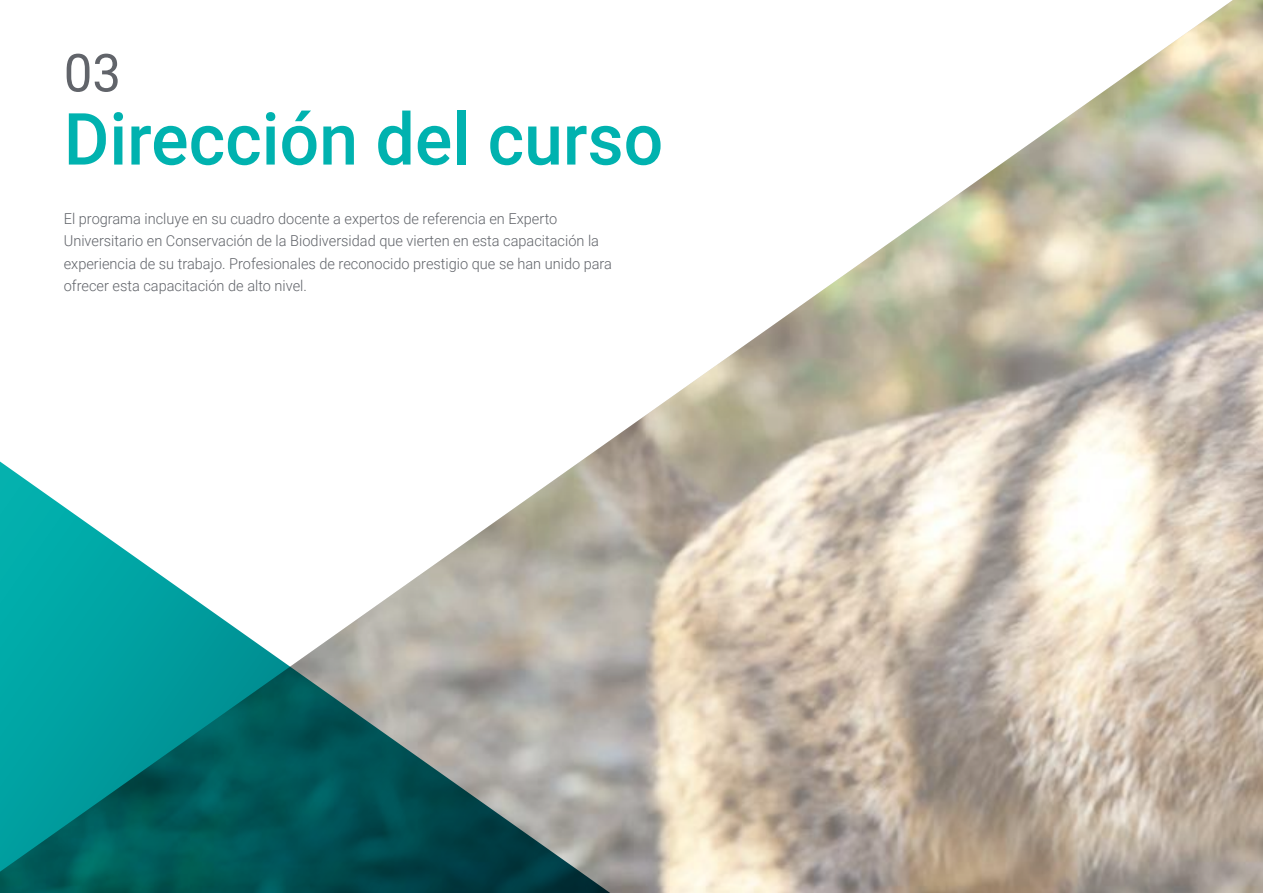
<style>
.page{position:relative;width:1263px;height:893px;background:#fff}
.page>*{position:absolute;margin:0;border:0;box-sizing:border-box;transform-origin:0 0}
.t1{font:500 72px "Roboto";color:#00b2af}
.t2{font:52.5px "Roboto";color:#61646a}
.t3{font:300 15px/22.5px "Roboto";color:#61646a}
</style>
<div class="page">
<img style="left:602px;top:0;width:661px;height:893px">
<svg style="left:0;top:446px;width:640px;height:447px"></svg>
<h2 class="t2" style="left:64px;top:36px;width:59px">03</h2>
<h1 class="t1" style="left:64px;top:89px;width:601px">Dirección del curso</h1>
<p class="t3" style="left:64px;top:207px;width:550px">El programa incluye en su cuadro docente a expertos de referencia en Experto Universitario en Conservación de la Biodiversidad que vierten en esta capacitación la experiencia de su trabajo. Profesionales de reconocido prestigio que se han unido para ofrecer esta capacitación de alto nivel.</p>
</div>
